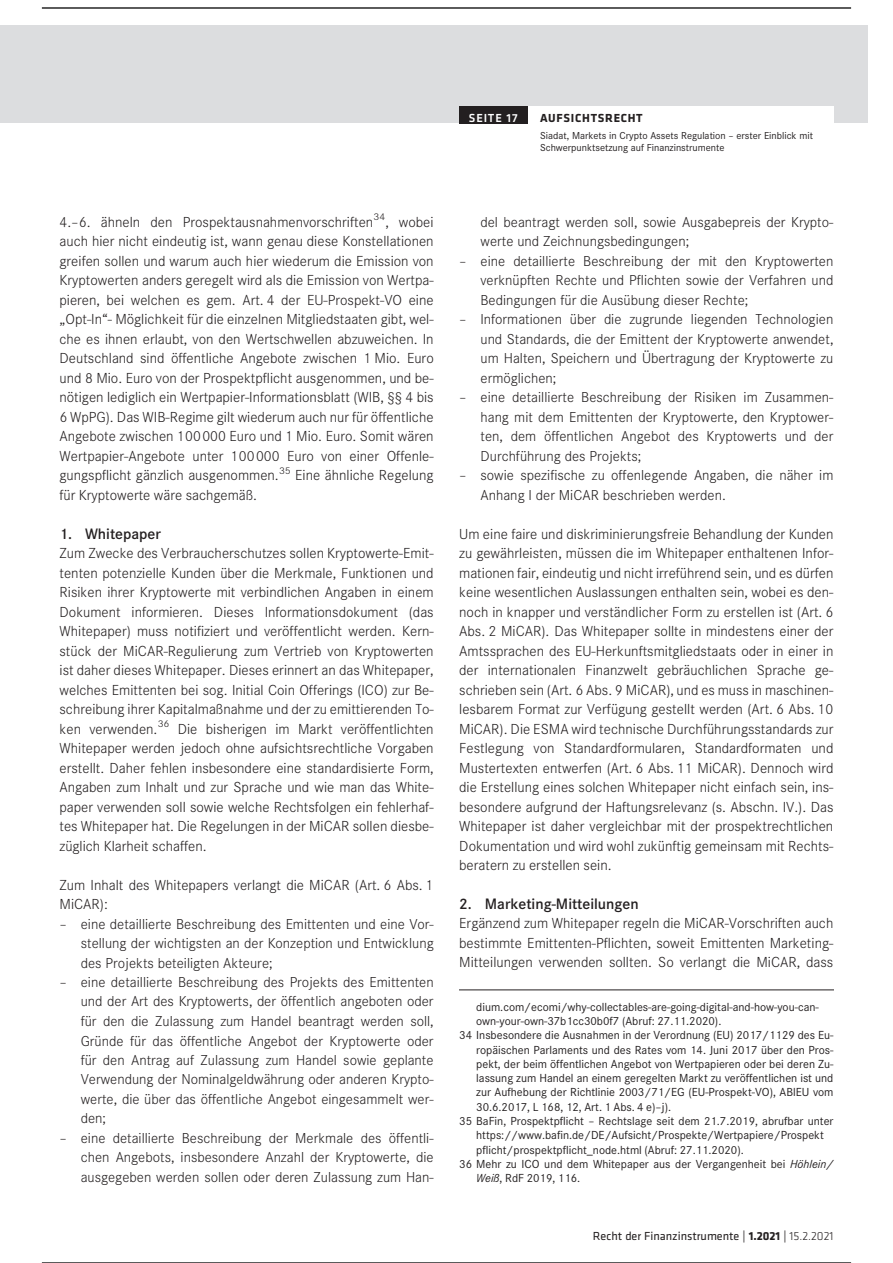
<style>
.page{position:relative;width:893px;height:1263px;background:#fff}
.page>*{position:absolute;margin:0;border:0;box-sizing:border-box;transform-origin:0 0}
.t1{font:15.75px "Advcorpsde";color:#231f20}
.t2{font:15.15px/19.5px "Advcorpsl";color:#231f20;text-align:justify}
.t3{font:15px/19.5px "Advcorpsl";color:#231f20;text-align:justify}
.t4{font:12.15px "Advcorpsre";color:#231f20}
.t5{font:12.15px "Advklavreg";color:#231f20}
.t6{font:12.15px "Advklavbo";letter-spacing:.055em;color:#231f20}
.t7{font:12.15px "Advklavmed";letter-spacing:.07em;color:#fff}
.t8{font:10.5px/12px "Advcorpsre";color:#231f20}
.s1{font-family:"Advcorpsit"}
.s2{font-family:"Advklavbo"}
.s3{font-family:"Advklavlig"}
</style>
<div class="page">
<hr style="left:43px;top:7px;width:807px;height:2px;background:#000">
<div style="left:0;top:26px;width:867px;height:97px;background:#dcdddf"></div>
<div style="left:459px;top:106px;width:374px;height:17px;background:#fff"></div>
<div style="left:459px;top:106px;width:68px;height:17px;background:#231f20"></div>
<hr style="left:459px;top:989px;width:374px;height:1px;background:#231f20">
<hr style="left:43px;top:1262px;width:807px;height:1px;background:#000">
<p class="t2" style="left:60px;top:212px;width:376px">4.–6. ähneln den Prospektausnahmenvorschriften<sup>34</sup>, wobei auch hier nicht eindeutig ist, wann genau diese Konstellationen greifen sollen und warum auch hier wiederum die Emission von Kryptowerten anders geregelt wird als die Emission von Wertpa&shy;pieren, bei welchen es gem. Art. 4 der EU-Prospekt-VO eine „Opt-In“- Möglichkeit für die einzelnen Mitgliedstaaten gibt, wel&shy;che es ihnen erlaubt, von den Wertschwellen abzuweichen. In Deutschland sind öffentliche Angebote zwischen 1 Mio. Euro und 8 Mio. Euro von der Prospektpflicht ausgenommen, und be&shy;nötigen lediglich ein Wertpapier-Informationsblatt (WIB, §§ 4 bis 6 WpPG). Das WIB-Regime gilt wiederum auch nur für öffentliche Angebote zwischen 100000 Euro und 1 Mio. Euro. Somit wären Wertpapier-Angebote unter 100000 Euro von einer Offenle&shy;gungspflicht gänzlich ausgenommen.<sup>35</sup> Eine ähnliche Regelung für Kryptowerte wäre sachgemäß.</p>
<p class="t1" style="left:60px;top:528px;width:103px">1. Whitepaper</p>
<p class="t2" style="left:60px;top:544px;width:376px">Zum Zwecke des Verbraucherschutzes sollen Kryptowerte-Emit&shy;tenten potenzielle Kunden über die Merkmale, Funktionen und Risiken ihrer Kryptowerte mit verbindlichen Angaben in einem Dokument informieren. Dieses Informationsdokument (das Whitepaper) muss notifiziert und veröffentlicht werden. Kern&shy;stück der MiCAR-Regulierung zum Vertrieb von Kryptowerten ist daher dieses Whitepaper. Dieses erinnert an das Whitepaper, welches Emittenten bei sog. Initial Coin Offerings (ICO) zur Be&shy;schreibung ihrer Kapitalmaßnahme und der zu emittierenden To&shy;ken verwenden.<sup>36</sup> Die bisherigen im Markt veröffentlichten Whitepaper werden jedoch ohne aufsichtsrechtliche Vorgaben erstellt. Daher fehlen insbesondere eine standardisierte Form, Angaben zum Inhalt und zur Sprache und wie man das White&shy;paper verwenden soll sowie welche Rechtsfolgen ein fehlerhaf&shy;tes Whitepaper hat. Die Regelungen in der MiCAR sollen diesbe&shy;züglich Klarheit schaffen.</p>
<p class="t2" style="left:60px;top:875px;width:376px">Zum Inhalt des Whitepapers verlangt die MiCAR (Art. 6 Abs. 1<br>MiCAR):</p>
<p class="t3" style="left:81px;top:914px;width:354px;text-indent:-21px">– eine detaillierte Beschreibung des Emittenten und eine Vor&shy;stellung der wichtigsten an der Konzeption und Entwicklung des Projekts beteiligten Akteure;</p>
<p class="t3" style="left:81px;top:972px;width:354px;text-indent:-21px">– eine detaillierte Beschreibung des Projekts des Emittenten und der Art des Kryptowerts, der öffentlich angeboten oder für den die Zulassung zum Handel beantragt werden soll, Gründe für das öffentliche Angebot der Kryptowerte oder für den Antrag auf Zulassung zum Handel sowie geplante Verwendung der Nominalgeldwährung oder anderen Krypto&shy;werte, die über das öffentliche Angebot eingesammelt wer&shy;den;</p>
<p class="t3" style="left:81px;top:1128px;width:354px;text-indent:-21px">– eine detaillierte Beschreibung der Merkmale des öffentli&shy;chen Angebots, insbesondere Anzahl der Kryptowerte, die ausgegeben werden sollen oder deren Zulassung zum Han-</p>
<p class="t7" style="left:469px;top:113px;width:50px">SEITE 17</p>
<p class="t6" style="left:540px;top:110px;width:104px">AUFSICHTSRECHT</p>
<p class="t8" style="left:540px;top:129px;width:274px">Siadat, Markets in Crypto Assets Regulation – erster Einblick mit<br>Schwerpunktsetzung auf Finanzinstrumente</p>
<p class="t3" style="left:480px;top:212px;width:354px">del beantragt werden soll, sowie Ausgabepreis der Krypto&shy;werte und Zeichnungsbedingungen;</p>
<p class="t3" style="left:480px;top:251px;width:354px;text-indent:-21px">– eine detaillierte Beschreibung der mit den Kryptowerten verknüpften Rechte und Pflichten sowie der Verfahren und Bedingungen für die Ausübung dieser Rechte;</p>
<p class="t3" style="left:480px;top:310px;width:354px;text-indent:-21px">– Informationen über die zugrunde liegenden Technologien und Standards, die der Emittent der Kryptowerte anwendet, um Halten, Speichern und Übertragung der Kryptowerte zu ermöglichen;</p>
<p class="t3" style="left:480px;top:388px;width:354px;text-indent:-21px">– eine detaillierte Beschreibung der Risiken im Zusammen&shy;hang mit dem Emittenten der Kryptowerte, den Kryptower&shy;ten, dem öffentlichen Angebot des Kryptowerts und der Durchführung des Projekts;</p>
<p class="t3" style="left:480px;top:466px;width:354px;text-indent:-21px">– sowie spezifische zu offenlegende Angaben, die näher im<br>Anhang I der MiCAR beschrieben werden.</p>
<p class="t2" style="left:459px;top:524px;width:376px">Um eine faire und diskriminierungsfreie Behandlung der Kunden zu gewährleisten, müssen die im Whitepaper enthaltenen Infor&shy;mationen fair, eindeutig und nicht irreführend sein, und es dürfen keine wesentlichen Auslassungen enthalten sein, wobei es den&shy;noch in knapper und verständlicher Form zu erstellen ist (Art. 6<br>Abs. 2 MiCAR). Das Whitepaper sollte in mindestens einer der Amtssprachen des EU-Herkunftsmitgliedstaats oder in einer in der internationalen Finanzwelt gebräuchlichen Sprache ge&shy;schrieben sein (Art. 6 Abs. 9 MiCAR), und es muss in maschinen&shy;lesbarem Format zur Verfügung gestellt werden (Art. 6 Abs. 10<br>MiCAR). Die ESMA wird technische Durchführungsstandards zur Festlegung von Standardformularen, Standardformaten und Mustertexten entwerfen (Art. 6 Abs. 11 MiCAR). Dennoch wird die Erstellung eines solchen Whitepaper nicht einfach sein, ins&shy;besondere aufgrund der Haftungsrelevanz (s. Abschn. IV.). Das Whitepaper ist daher vergleichbar mit der prospektrechtlichen Dokumentation und wird wohl zukünftig gemeinsam mit Rechts&shy;beratern zu erstellen sein.</p>
<p class="t1" style="left:459px;top:898px;width:181px">2. Marketing-Mitteilungen</p>
<p class="t2" style="left:459px;top:914px;width:376px">Ergänzend zum Whitepaper regeln die MiCAR-Vorschriften auch bestimmte Emittenten-Pflichten, soweit Emittenten Marketing-Mitteilungen verwenden sollten. So verlangt die MiCAR, dass</p>
<p class="t4" style="left:476px;top:1000px;width:344px">dium.com/ecomi/why-collectables-are-going-digital-and-how-you-can-</p>
<p class="t4" style="left:476px;top:1014px;width:247px">own-your-own-37b1cc30b0f7 (Abruf: 27.11.2020).</p>
<p class="t4" style="left:459px;top:1029px;width:376px">34 Insbesondere die Ausnahmen in der Verordnung (EU) 2017/1129 des Eu-</p>
<p class="t4" style="left:476px;top:1043px;width:359px">ropäischen Parlaments und des Rates vom 14. Juni 2017 über den Pros-</p>
<p class="t4" style="left:476px;top:1057px;width:359px">pekt, der beim öffentlichen Angebot von Wertpapieren oder bei deren Zu-</p>
<p class="t4" style="left:476px;top:1072px;width:359px">lassung zum Handel an einem geregelten Markt zu veröffentlichen ist und</p>
<p class="t4" style="left:476px;top:1086px;width:359px">zur Aufhebung der Richtlinie 2003/71/EG (EU-Prospekt-VO), ABlEU vom</p>
<p class="t4" style="left:476px;top:1100px;width:196px">30.6.2017, L 168, 12, Art. 1 Abs. 4 e)–j).</p>
<p class="t4" style="left:459px;top:1115px;width:376px">35 BaFin, Prospektpflicht – Rechtslage seit dem 21.7.2019, abrufbar unter</p>
<p class="t4" style="left:476px;top:1129px;width:349px">https://www.bafin.de/DE/Aufsicht/Prospekte/Wertpapiere/Prospekt</p>
<p class="t4" style="left:476px;top:1143px;width:269px">pflicht/prospektpflicht_node.html (Abruf: 27.11.2020).</p>
<p class="t4" style="left:459px;top:1157px;width:376px">36 Mehr zu ICO und dem Whitepaper aus der Vergangenheit bei <span class="s1">Höhlein/</span></p>
<p class="t4" style="left:476px;top:1172px;width:106px"><span class="s1">Weiß</span>, RdF 2019, 116.</p>
<p class="t5" style="left:593px;top:1231px;width:242px">Recht der Finanzinstrumente | <span class="s2">1.2021</span> | <span class="s3">15.2.2021</span></p>
</div>
